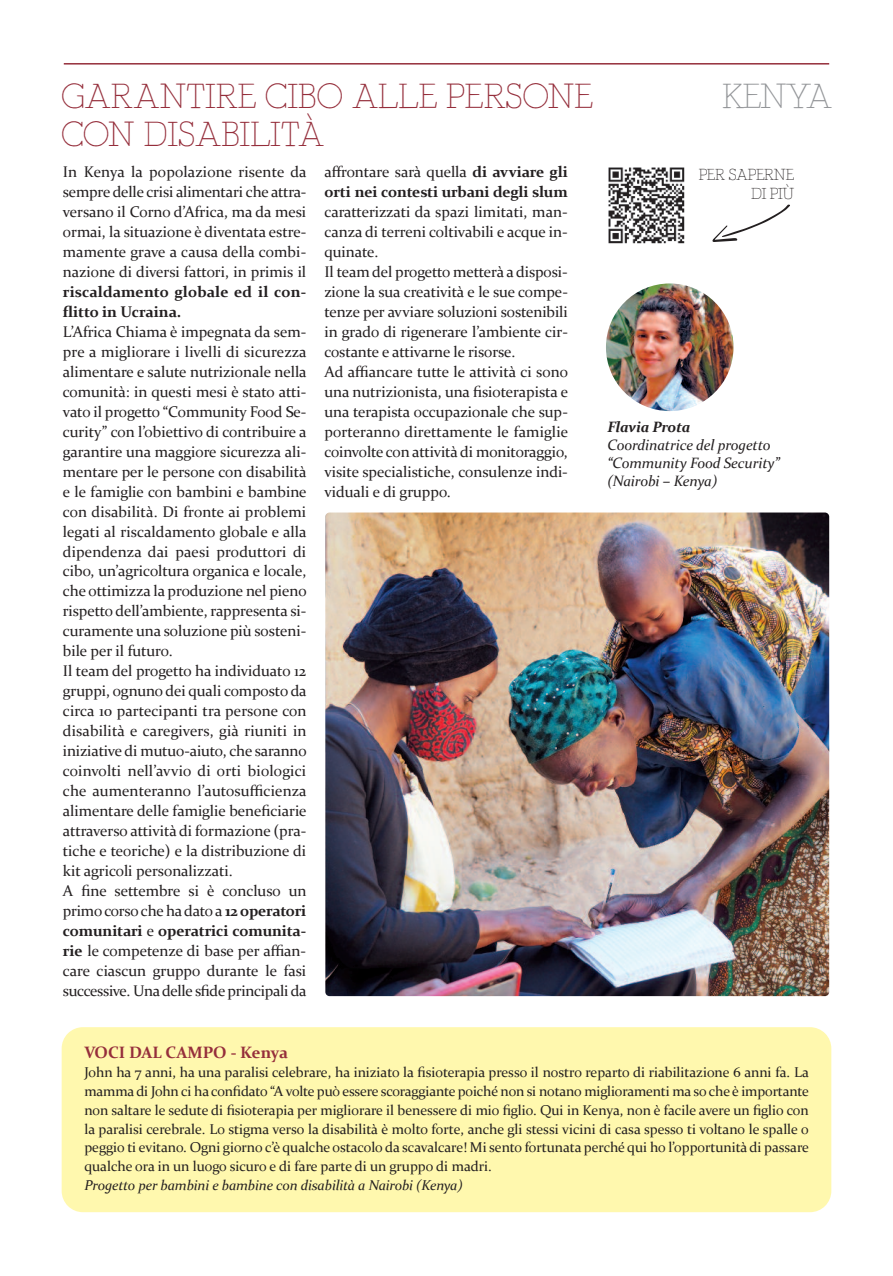
<style>
.page{position:relative;width:893px;height:1276px;background:#fff}
.page>*{position:absolute;margin:0;border:0;box-sizing:border-box;transform-origin:0 0}
.t1{font:34.5px/37.5px "Fragment Core Rom";letter-spacing:.005em;color:#952e3b}
.t2{font:34.5px "Fragment Core Rom";letter-spacing:-.04em;color:#939598}
.t3{font:700 16.5px "Constantia";letter-spacing:-.005em;color:#952e3b}
.t4{font:15.75px/18.9px "Fragment Core Rom";letter-spacing:-.015em;color:#231f20;text-align:right}
.t5{font:15.45px/20px "Constantia";letter-spacing:-.005em;color:#231f20}
.t6{font:700 15.45px/20px "Constantia";letter-spacing:-.015em;color:#231f20}
.t7{font:700 15.45px/20px "Constantia";letter-spacing:.005em;color:#231f20}
.t8{font:italic 15px/18px "Constantia";letter-spacing:-.01em;color:#231f20}
.t9{font:italic 700 15px "Constantia";letter-spacing:-.015em;color:#231f20}
.t10{font:14.25px/18.9px "Constantia";letter-spacing:-.005em;color:#231f20;text-align:justify}
.t11{font:italic 14.25px "Constantia";letter-spacing:-.01em;color:#231f20}
.s1{font-weight:700}
.s2{font-weight:400}
</style>
<div class="page">
<img style="left:606px;top:283px;width:127px;height:128px;border-radius:50%">
<img style="left:325px;top:512px;width:504px;height:484px;border-radius:4px">
<div style="left:62px;top:1027px;width:769px;height:185px;background:#fff8ae"></div>
<hr style="left:64px;top:63px;width:765px;height:2px;background:#952e3b">
<img style="left:608px;top:167px;width:77px;height:77px">
<svg style="left:712px;top:204px;width:78px;height:38px"></svg>
<h1 class="t1" style="left:61px;top:82px;width:533px">GARANTIRE CIBO ALLE PERSONE<br>CON DISABILITÀ</h1>
<h1 class="t2" style="left:722px;top:84px;width:112px">KENYA</h1>
<p class="t5" style="left:63px;top:162px;width:245px;text-align:justify">In Kenya la popolazione risente da sempre delle crisi alimentari che attra&shy;versano il Corno d’Africa, ma da mesi ormai, la situazione è diventata estre&shy;mamente grave a causa della combi&shy;nazione di diversi fattori, in primis il</p>
<p class="t7" style="left:63px;top:282px;width:245px">riscaldamento globale ed il con&shy;flitto in Ucraina.</p>
<p class="t5" style="left:63px;top:322px;width:245px">L’Africa Chiama è impegnata da sem&shy;pre a migliorare i livelli di sicurezza alimentare e salute nutrizionale nella comunità: in questi mesi è stato atti&shy;vato il progetto “Community Food Se&shy;curity” con l’obiettivo di contribuire a garantire una maggiore sicurezza ali&shy;mentare per le persone con disabilità e le famiglie con bambini e bambine con disabilità. Di fronte ai problemi legati al riscaldamento globale e alla dipendenza dai paesi produttori di cibo, un’agricoltura organica e locale, che ottimizza la produzione nel pieno rispetto dell’ambiente, rappresenta si&shy;curamente una soluzione più sosteni&shy;bile per il futuro.<br>Il team del progetto ha individuato 12 gruppi, ognuno dei quali composto da circa 10 partecipanti tra persone con disabilità e caregivers, già riuniti in iniziative di mutuo-aiuto, che saranno coinvolti nell’avvio di orti biologici che aumenteranno l’autosufficienza alimentare delle famiglie beneficiarie attraverso attività di formazione (pra&shy;tiche e teoriche) e la distribuzione di kit agricoli personalizzati.<br>A fine settembre si è concluso un primocorsoche hadatoa <span class="s1">12 operatori comunitari</span> e <span class="s1">operatrici comunita&shy;rie</span> le competenze di base per affian&shy;care ciascun gruppo durante le fasi successive. Unadelle sfide principali da</p>
<p class="t6" style="left:324px;top:162px;width:245px"><span class="s2">affrontare sarà quella</span> di avviare gli orti nei contesti urbani degli slum</p>
<p class="t5" style="left:324px;top:202px;width:245px">caratterizzati da spazi limitati, man&shy;canza di terreni coltivabili e acque in&shy;quinate.<br>Il team del progetto metterà a disposi&shy;zione la sua creatività e le sue compe&shy;tenze per avviare soluzioni sostenibili in grado di rigenerare l’ambiente cir&shy;costante e attivarne le risorse.<br>Ad affiancare tutte le attività ci sono una nutrizionista, una fisioterapista e una terapista occupazionale che sup&shy;porteranno direttamente le famiglie coinvolte con attività di monitoraggio, visite specialistiche, consulenze indi&shy;viduali e di gruppo.</p>
<p class="t4" style="left:699px;top:167px;width:97px">PER SAPERNE<br>DI PIÙ</p>
<p class="t9" style="left:607px;top:417px;width:85px">Flavia Prota</p>
<p class="t8" style="left:607px;top:435px;width:174px">Coordinatrice del progetto “Community Food Security” (Nairobi – Kenya)</p>
<p class="t3" style="left:84px;top:1042px;width:205px">VOCI DAL CAMPO - Kenya</p>
<p class="t10" style="left:84px;top:1063px;width:726px">John ha 7 anni, ha una paralisi celebrare, ha iniziato la fisioterapia presso il nostro reparto di riabilitazione 6 anni fa. La mamma di John ci ha confidato “A volte può essere scoraggiante poiché non si notano miglioramenti ma so che è importante non saltare le sedute di fisioterapia per migliorare il benessere di mio figlio. Qui in Kenya, non è facile avere un figlio con la paralisi cerebrale. Lo stigma verso la disabilità è molto forte, anche gli stessi vicini di casa spesso ti voltano le spalle o peggio ti evitano. Ogni giorno c’è qualche ostacolo da scavalcare! Mi sento fortunata perché qui ho l’opportunità di passare qualche ora in un luogo sicuro e di fare parte di un gruppo di madri.</p>
<p class="t11" style="left:84px;top:1176px;width:380px">Progetto per bambini e bambine con disabilità a Nairobi (Kenya)</p>
</div>
